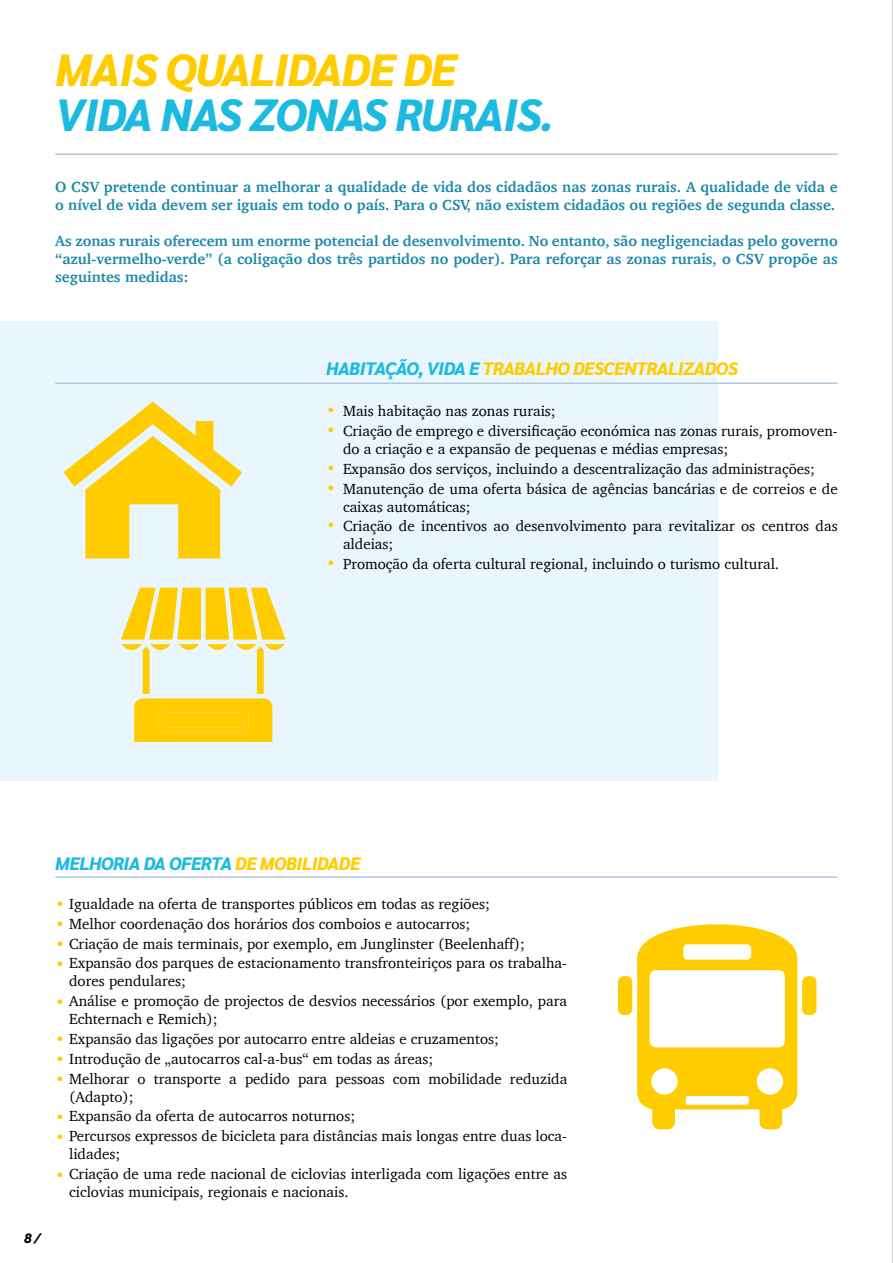
<style>
.page{position:relative;width:893px;height:1263px;background:#fff}
.page>*{position:absolute;margin:0;border:0;box-sizing:border-box;transform-origin:0 0}
.t1{font:italic 800 45px "Sarabun";letter-spacing:-.03em;color:#1dbadf}
.t2{font:italic 800 45px "Sarabun";letter-spacing:-.03em;color:#fc0}
.t3{font:italic 800 18px "Sarabun";letter-spacing:-.03em;color:#fc0}
.t4{font:italic 800 18px "Sarabun";letter-spacing:-.03em;color:#1dbadf}
.t5{font:15px/18px "Charter";color:#000}
.t6{font:700 15px/18px "Charter";color:#1b88a7}
.t7{font:italic 800 13.5px "Sarabun";color:#000}
.s1{color:#1dbadf}
.s2{font-size:16.5px;color:#fc0}
.s3{color:#fc0}
</style>
<div class="page">
<div style="left:0;top:321px;width:717px;height:459px;background:#eaf6fe"></div>
<hr style="left:55px;top:153px;width:783px;height:2px;background:#b2c8da">
<svg style="left:618px;top:924px;width:198px;height:205px"></svg>
<svg style="left:64px;top:402px;width:178px;height:156px"></svg>
<hr style="left:55px;top:876px;width:783px;height:2px;background:#b2c8da">
<hr style="left:55px;top:382px;width:783px;height:2px;background:#b2c8da">
<svg style="left:121px;top:588px;width:165px;height:154px"></svg>
<hr style="left:892px;top:0;width:1px;height:1263px;background:#000">
<h1 class="t2" style="left:55px;top:44px;width:403px">MAIS QUALIDADE DE</h1>
<h1 class="t1" style="left:55px;top:89px;width:500px">VIDA NAS ZONAS RURAIS.</h1>
<p class="t6" style="left:55px;top:177px;width:784px">O CSV pretende continuar a melhorar a qualidade de vida dos cidadãos nas zonas rurais. A qualidade de vida e o nível de vida devem ser iguais em todo o país. Para o CSV, não existem cidadãos ou regiões de segunda classe.</p>
<p class="t6" style="left:55px;top:231px;width:784px;text-align:justify">As zonas rurais oferecem um enorme potencial de desenvolvimento. No entanto, são negligenciadas pelo governo “azul-vermelho-verde” (a coligação dos três partidos no poder). Para reforçar as zonas rurais, o CSV propõe as seguintes medidas:</p>
<p class="t3" style="left:326px;top:359px;width:413px"><span class="s1">HABITAÇÃO, VIDA E</span> TRABALHO DESCENTRALIZADOS</p>
<p class="t5" style="left:326px;top:402px;width:231px"><span class="s2">•</span> Mais habitação nas zonas rurais;</p>
<p class="t5" style="left:343px;top:422px;width:496px;text-indent:-17px"><span class="s2">•</span> Criação de emprego e diversificação económica nas zonas rurais, promoven&shy;do a criação e a expansão de pequenas e médias empresas;</p>
<p class="t5" style="left:326px;top:459px;width:490px"><span class="s2">•</span> Expansão dos serviços, incluindo a descentralização das administrações;</p>
<p class="t5" style="left:343px;top:479px;width:496px;text-indent:-17px"><span class="s2">•</span> Manutenção de uma oferta básica de agências bancárias e de correios e de caixas automáticas;</p>
<p class="t5" style="left:343px;top:517px;width:496px;text-indent:-17px"><span class="s2">•</span> Criação de incentivos ao desenvolvimento para revitalizar os centros das aldeias;</p>
<p class="t5" style="left:326px;top:555px;width:455px"><span class="s2">•</span> Promoção da oferta cultural regional, incluindo o turismo cultural.</p>
<p class="t7" style="left:24px;top:1231px;width:18px">8 /</p>
<p class="t4" style="left:55px;top:853px;width:307px">MELHORIA DA OFERTA <span class="s3">DE MOBILIDADE</span></p>
<p class="t5" style="left:55px;top:895px;width:436px"><span class="s2">•</span> Igualdade na oferta de transportes públicos em todas as regiões;</p>
<p class="t5" style="left:55px;top:914px;width:417px"><span class="s2">•</span> Melhor coordenação dos horários dos comboios e autocarros;</p>
<p class="t5" style="left:55px;top:934px;width:471px"><span class="s2">•</span> Criação de mais terminais, por exemplo, em Junglinster (Beelenhaff);</p>
<p class="t5" style="left:69px;top:954px;width:499px;text-indent:-14px"><span class="s2">•</span> Expansão dos parques de estacionamento transfronteiriços para os trabalha&shy;dores pendulares;</p>
<p class="t5" style="left:69px;top:992px;width:499px;text-indent:-14px"><span class="s2">•</span> Análise e promoção de projectos de desvios necessários (por exemplo, para<br>Echternach e Remich);</p>
<p class="t5" style="left:55px;top:1030px;width:445px"><span class="s2">•</span> Expansão das ligações por autocarro entre aldeias e cruzamentos;</p>
<p class="t5" style="left:55px;top:1049px;width:379px"><span class="s2">•</span> Introdução de „autocarros cal-a-bus“ em todas as áreas;</p>
<p class="t5" style="left:69px;top:1069px;width:500px;text-indent:-14px"><span class="s2">•</span> Melhorar o transporte a pedido para pessoas com mobilidade reduzida (Adapto);</p>
<p class="t5" style="left:55px;top:1107px;width:301px"><span class="s2">•</span> Expansão da oferta de autocarros noturnos;</p>
<p class="t5" style="left:69px;top:1127px;width:499px;text-indent:-14px"><span class="s2">•</span> Percursos expressos de bicicleta para distâncias mais longas entre duas loca&shy;lidades;</p>
<p class="t5" style="left:69px;top:1165px;width:499px;text-indent:-14px"><span class="s2">•</span> Criação de uma rede nacional de ciclovias interligada com ligações entre as ciclovias municipais, regionais e nacionais.</p>
</div>
